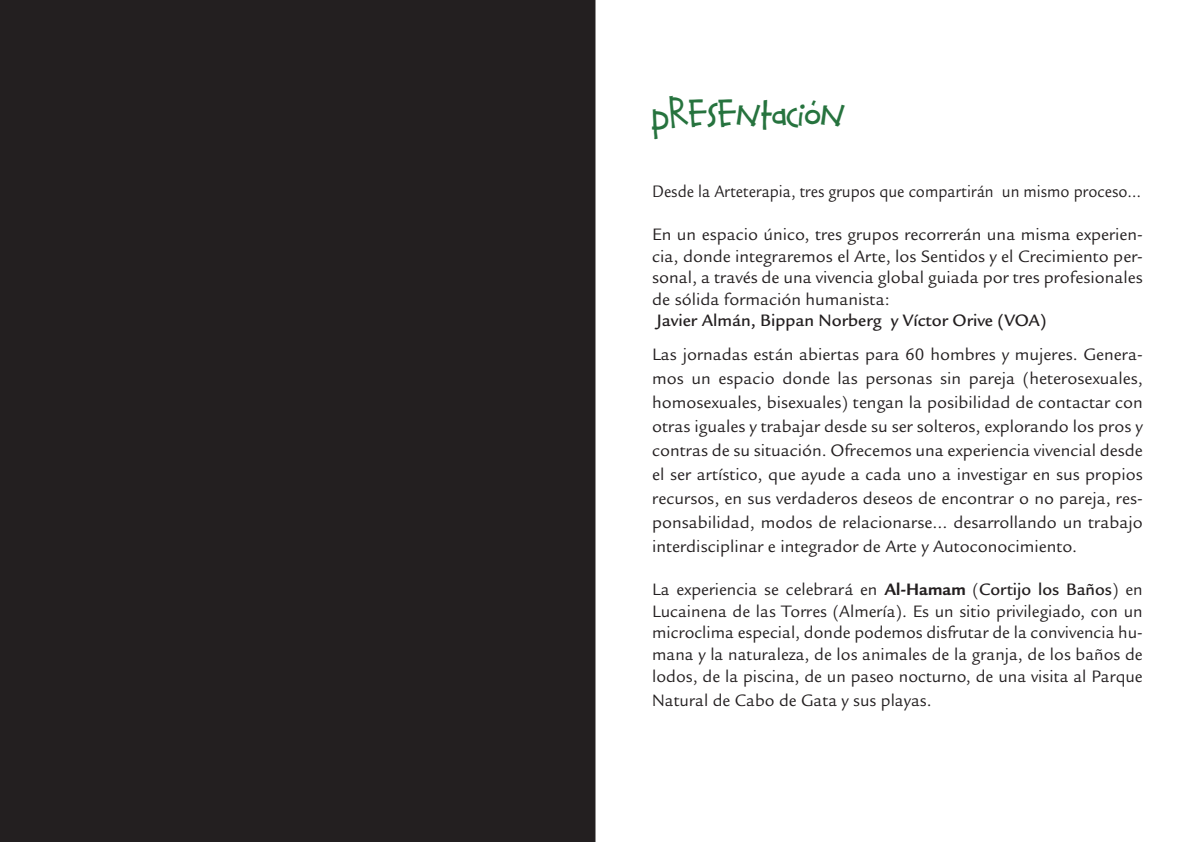
<style>
.page{position:relative;width:1191px;height:842px;background:#fff}
.page>*{position:absolute;margin:0;border:0;box-sizing:border-box;transform-origin:0 0}
.t1{font:36px "Calvin And Hobbes Normal";color:#26733e}
.t2{font:18px/24px "Legacy Sans Std";color:#231f20;text-align:justify}
.t3{font:18px "Legacy Sans Std";color:#231f20;scale:.91 1}
.t4{font:500 18px "Legacy Sans Std";color:#231f20}
.s1{font-weight:700}
.s2{font-weight:500}
</style>
<div class="page">
<div style="left:0;top:0;width:595px;height:842px;background:#231f20"></div>
<h1 class="t1" style="left:652px;top:92px;width:195px">Presentacion</h1>
<p class="t3" style="left:652px;top:181px;width:539px">Desde la Arteterapia, tres grupos que compartirán un mismo proceso…</p>
<p class="t2" style="left:652px;top:224px;width:492px;line-height:21.6px">En un espacio único, tres grupos recorrerán una misma experien&shy;cia, donde integraremos el Arte, los Sentidos y el Crecimiento per&shy;sonal, a través de una vivencia global guiada por tres profesionales de sólida formación humanista:</p>
<p class="t4" style="left:656px;top:310px;width:391px">Javier Almán, Bippan Norberg y Víctor Orive (VOA)</p>
<p class="t2" style="left:652px;top:343px;width:492px">Las jornadas están abiertas para 60 hombres y mujeres. Genera&shy;mos un espacio donde las personas sin pareja (heterosexuales, homosexuales, bisexuales) tengan la posibilidad de contactar con otras iguales y trabajar desde su ser solteros, explorando los pros y contras de su situación. Ofrecemos una experiencia vivencial desde el ser artístico, que ayude a cada uno a investigar en sus propios recursos, en sus verdaderos deseos de encontrar o no pareja, res&shy;ponsabilidad, modos de relacionarse… desarrollando un trabajo interdisciplinar e integrador de Arte y Autoconocimiento.</p>
<p class="t2" style="left:652px;top:579px;width:492px;line-height:21.6px">La experiencia se celebrará en <span class="s1">Al-Hamam</span> (<span class="s2">Cortijo los Baños</span>) en Lucainena de las Torres (Almería). Es un sitio privilegiado, con un microclima especial, donde podemos disfrutar de la convivencia hu&shy;mana y la naturaleza, de los animales de la granja, de los baños de lodos, de la piscina, de un paseo nocturno, de una visita al Parque</p>
<p class="t2" style="left:652px;top:688px;width:281px">Natural de Cabo de Gata y sus playas.</p>
</div>
